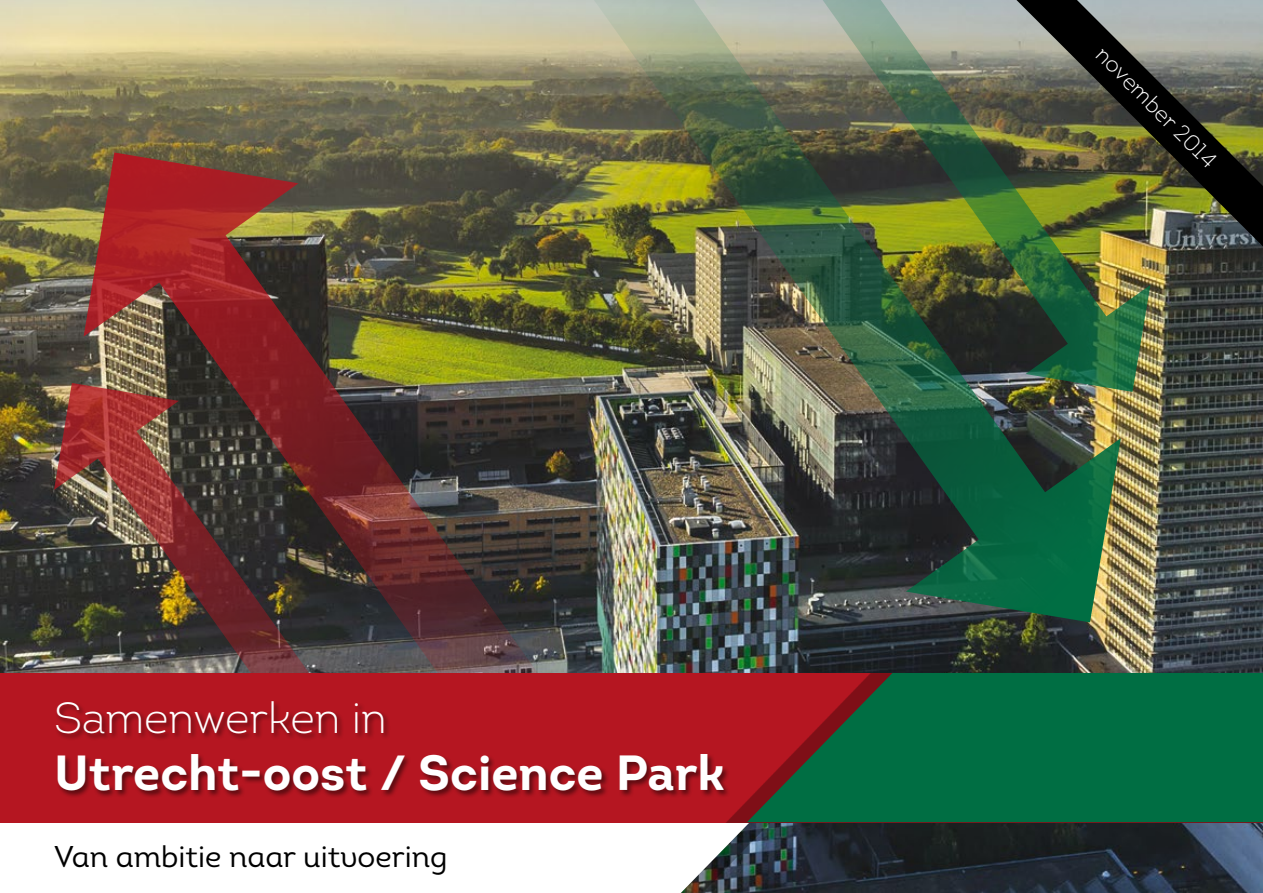
<style>
.page{position:relative;width:1263px;height:893px;background:#fff}
.page>*{position:absolute;margin:0;border:0;box-sizing:border-box;transform-origin:0 0}
.t1{font:700 49.2px "Intro";color:#fff}
.t2{font:300 43.5px "Intro";color:#fff}
.t3{font:30px "Intro Book Alt";color:#000}
.t4{font:300 22.5px "Intro";color:#fff}
</style>
<div class="page">
<img style="left:0;top:0;width:1263px;height:893px">
<div style="left:0;top:822px;width:771px;height:71px;background:#000;opacity:.3"></div>
<svg style="left:0;top:822px;width:750px;height:71px"></svg>
<img style="left:1113px;top:0;width:150px;height:246px">
<img style="left:1056px;top:0;width:57px;height:285px">
<img style="left:554px;top:0;width:502px;height:555px">
<img style="left:1025px;top:285px;width:125px;height:107px">
<svg style="left:906px;top:438px;width:215px;height:184px;background:#1f5b3e"></svg>
<img style="left:91px;top:490px;width:57px;height:183px">
<img style="left:148px;top:219px;width:399px;height:454px">
<img style="left:54px;top:383px;width:125px;height:107px">
<svg style="left:84px;top:152px;width:214px;height:185px;background:#8f3830"></svg>
<div style="left:0;top:673px;width:1263px;height:149px;background:#b51621"></div>
<div style="left:55px;top:700px;width:676px;height:98px;background:#000;opacity:.5"></div>
<div style="left:726px;top:673px;width:537px;height:149px;background:#000;opacity:.3"></div>
<svg style="left:747px;top:673px;width:516px;height:149px;background:#17613d"></svg>
<h2 class="t2" style="left:54px;top:691px;width:334px">Samenwerken in</h2>
<h1 class="t1" style="left:54px;top:741px;width:673px">Utrecht-oost / Science Park</h1>
<p class="t3" style="left:54px;top:838px;width:395px">Van ambitie naar uitvoering</p>
<p class="t4" style="left:1109px;top:40px;width:162px;rotate:45deg">november 2014</p>
</div>
